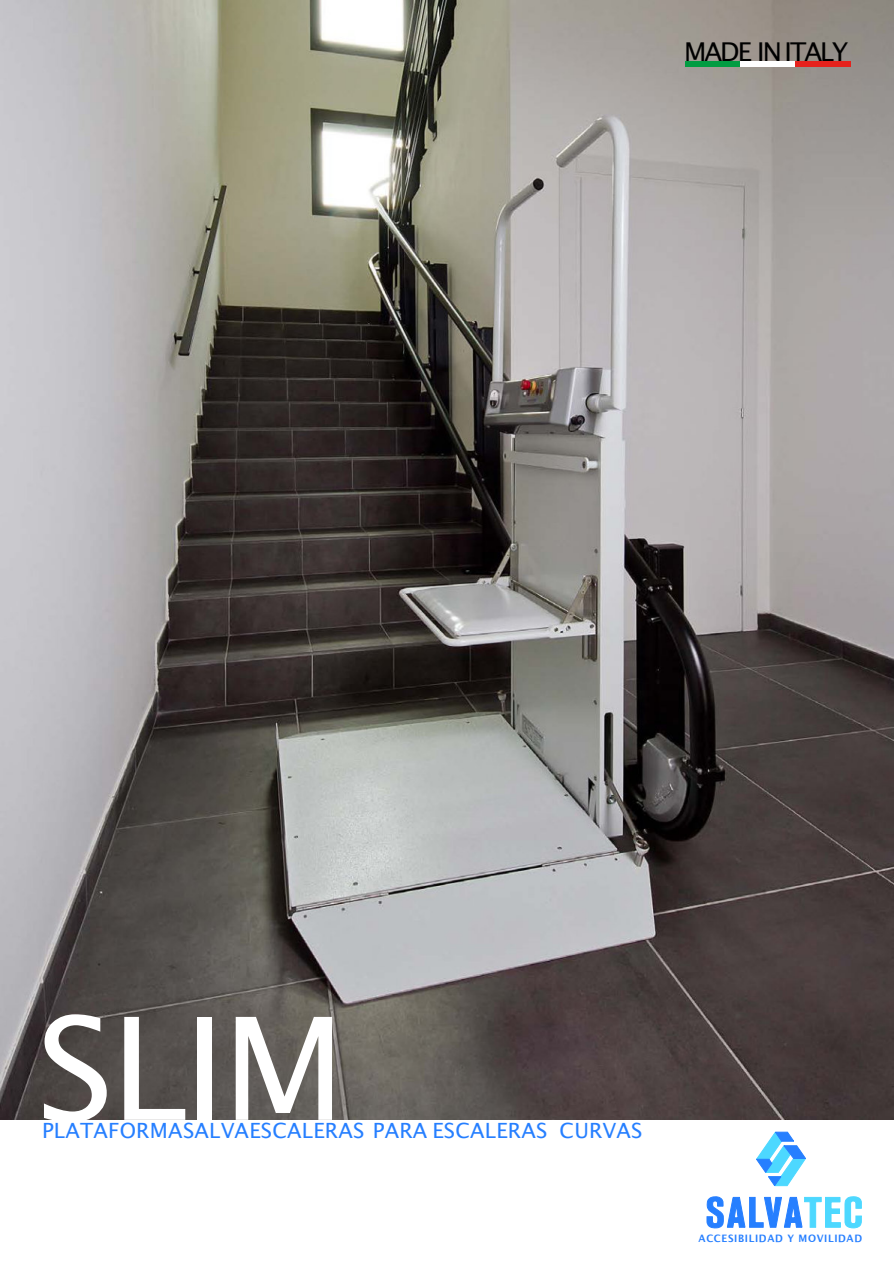
<style>
.page{position:relative;width:894px;height:1263px;background:#fff}
.page>*{position:absolute;margin:0;border:0;box-sizing:border-box;transform-origin:0 0}
.t1{font:142.5px "Lucida Grande";color:#fff}
.t2{font:25.95px "Lucida Grande";letter-spacing:-.08em;color:#000}
.t3{font:21px "Lucida Grande";letter-spacing:.01em;color:#267fff}
.t4{font:700 10.2px "Lucida Grande";letter-spacing:.065em;color:#267fff;scale:.95 1}
</style>
<div class="page">
<img style="left:0;top:0;width:893px;height:1119px">
<div style="left:685px;top:62px;width:55px;height:5px;background:#019c42"></div>
<div style="left:740px;top:62px;width:55px;height:5px;background:#fff"></div>
<div style="left:795px;top:62px;width:55px;height:5px;background:#e5221d"></div>
<svg style="left:706px;top:1197px;width:155px;height:31px"></svg>
<svg style="left:756px;top:1132px;width:49px;height:54px"></svg>
<p class="t2" style="left:684px;top:41px;width:166px">MADE IN ITALY</p>
<h1 class="t1" style="left:37px;top:1008px;width:309px">SLIM</h1>
<p class="t3" style="left:42px;top:1122px;width:601px">PLATAFORMASALVAESCALERAS PARA ESCALERAS CURVAS</p>
<p class="t4" style="left:698px;top:1234px;width:174px">ACCESIBILIDAD Y MOVILIDAD</p>
</div>
